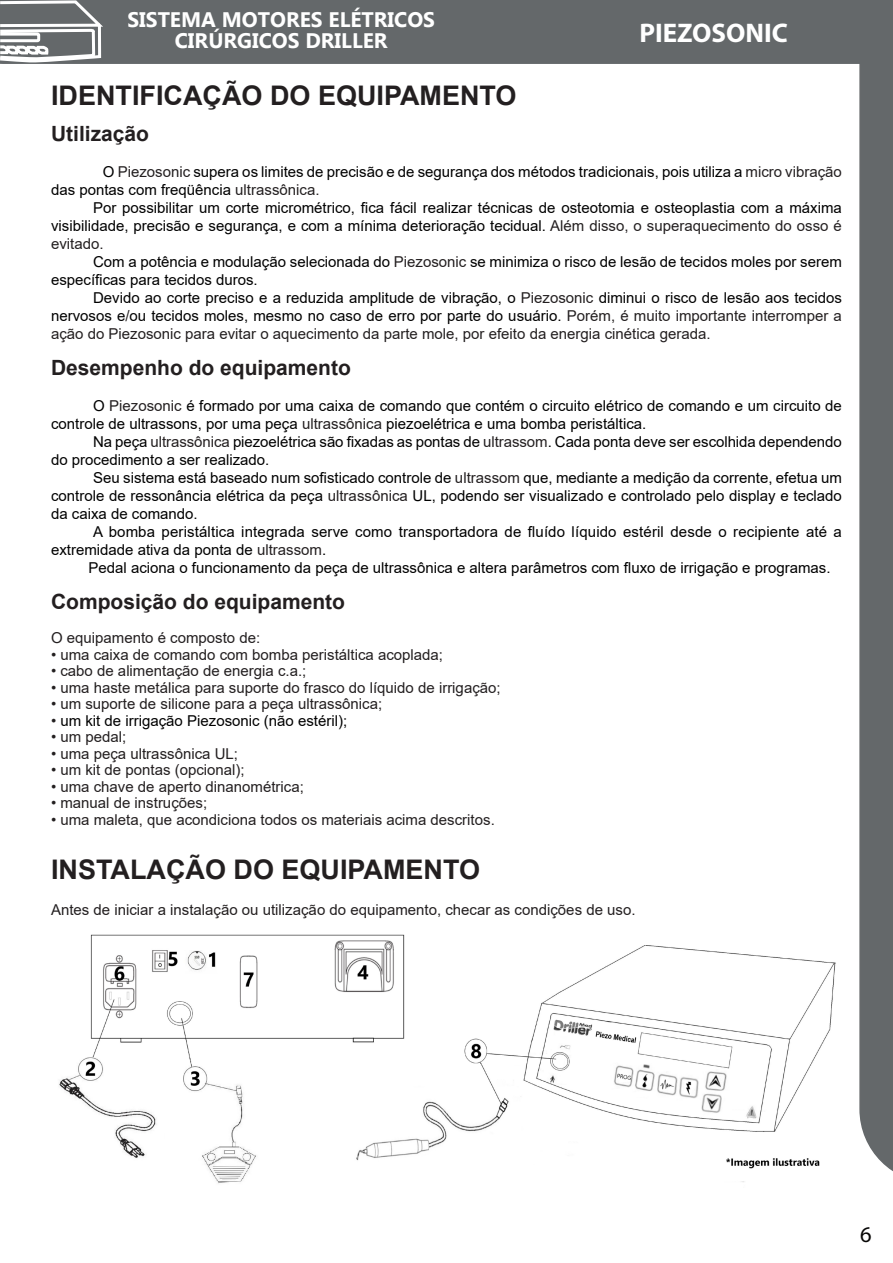
<style>
.page{position:relative;width:893px;height:1263px;background:#fff}
.page>*{position:absolute;margin:0;border:0;box-sizing:border-box;transform-origin:0 0}
.Título_sumário{font:700 27px "Arial";color:#231f20}
.t1{font:700 27px "Myriad Pro";color:#fff}
.t2{font:22.5px "Myriad Pro";color:#070605}
.Normal_texto{font:700 21px "Arial";color:#231f20}
.t3{font:700 21px/21px "Myanmar Text";color:#fff;text-align:center}
.texto_normal{font:15px/18px "Arial";color:#000}
.t4{font:15px "Arial";color:#231f20}
.s1{color:#231f20}
</style>
<div class="page">
<div style="left:107px;top:0;width:752px;height:64px;background:#64686a"></div>
<div style="left:859px;top:0;width:34px;height:1171px;background:#64686a"></div>
<svg style="left:0;top:0;width:107px;height:64px"></svg>
<img style="left:59px;top:934px;width:777px;height:250px">
<h3 class="t3" style="left:127px;top:9px;width:309px">SISTEMA MOTORES ELÉTRICOS<br>CIRÚRGICOS DRILLER</h3>
<p class="Título_sumário" style="left:51px;top:76px;width:467px">IDENTIFICAÇÃO DO EQUIPAMENTO</p>
<p class="Normal_texto" style="left:51px;top:119px;width:100px">Utilização</p>
<p class="texto_normal" style="left:51px;top:162px;width:792px;text-indent:52px">O <span class="s1">Piezosonic</span> supera os limites de precisão e de segurança dos métodos tradicionais, pois utiliza a <span class="s1">micro vibração </span>das pontas com freqüência <span class="s1">ultrassônica.</span></p>
<p class="texto_normal" style="left:51px;top:198px;width:792px;text-align:justify;text-indent:42px">Por possibilitar um corte micrométrico, fica fácil realizar técnicas de osteotomia e osteoplastia com a máxima visibilidade, precisão e segurança, e com a mínima deterioração tecidual. <span class="s1">Além disso, o superaquecimento do osso é evitado.</span></p>
<p class="texto_normal" style="left:51px;top:252px;width:792px;text-indent:42px">Com a potência e modulação selecionada do <span class="s1">Piezosonic</span> se minimiza o risco de lesão de tecidos moles por serem específicas para tecidos duros.</p>
<p class="texto_normal" style="left:51px;top:288px;width:792px;text-align:justify;text-indent:42px">Devido ao corte preciso e a reduzida amplitude de vibração, o <span class="s1">Piezosonic</span> diminui o risco de lesão aos tecidos nervosos e<span class="s1">/</span>ou tecidos moles, mesmo no caso de erro por parte do usuário. <span class="s1">Porém, é muito importante interromper a ação do Piezosonic para evitar o aquecimento da parte mole, por efeito da energia cinética gerada.</span></p>
<p class="Normal_texto" style="left:51px;top:353px;width:301px">Desempenho do equipamento</p>
<p class="texto_normal" style="left:51px;top:396px;width:792px;text-indent:42px">O <span class="s1">Piezosonic</span> é formado por uma caixa de comando que contém o circuito elétrico de comando e um circuito de controle de ultrassons, por uma peça <span class="s1">ultrassônica</span> piezoelétrica e uma bomba peristáltica.</p>
<p class="texto_normal" style="left:51px;top:432px;width:792px;text-indent:42px">Na peça <span class="s1">ultrassônica</span> piezoelétrica são fixadas as pontas de <span class="s1">ultrassom</span>. Cada ponta deve ser escolhida dependendo do procedimento a ser realizado.</p>
<p class="texto_normal" style="left:51px;top:468px;width:792px;text-align:justify;text-indent:42px">Seu sistema está baseado num sofisticado controle de <span class="s1">ultrassom</span> que, mediante a medição da corrente, efetua um controle de ressonância elétrica da peça <span class="s1">ultrassônica</span> UL, podendo ser visualizado e controlado pelo display e teclado da caixa de comando.</p>
<p class="texto_normal" style="left:51px;top:522px;width:792px;text-indent:42px">A bomba peristáltica integrada serve como transportadora de fluído líquido estéril desde o recipiente até a extremidade ativa da ponta de <span class="s1">ultrassom</span>.</p>
<p class="texto_normal" style="left:89px;top:558px;width:744px">Pedal aciona o funcionamento da peça de ultrassônica e altera parâmetros com fluxo de irrigação e programas.</p>
<p class="Normal_texto" style="left:51px;top:587px;width:296px">Composição do equipamento</p>
<p class="t4" style="left:51px;top:628px;width:211px">O equipamento é composto de:</p>
<p class="t4" style="left:51px;top:644px;width:394px">• uma caixa de comando com bomba peristáltica acoplada;</p>
<p class="t4" style="left:51px;top:661px;width:257px">• cabo de alimentação de energia c.a.;</p>
<p class="t4" style="left:51px;top:677px;width:451px">• uma haste metálica para suporte do frasco do líquido de irrigação;</p>
<p class="t4" style="left:51px;top:694px;width:333px">• um suporte de silicone para a peça ultrassônica;</p>
<p class="texto_normal" style="left:51px;top:711px;width:298px"><span class="s1">•</span> um kit de irrigação Piezosonic (não estéril);</p>
<p class="t4" style="left:51px;top:727px;width:77px">• um pedal;</p>
<p class="t4" style="left:51px;top:743px;width:188px">• uma peça ultrassônica UL;</p>
<p class="t4" style="left:51px;top:760px;width:195px">• um kit de pontas (opcional);</p>
<p class="t4" style="left:51px;top:776px;width:254px">• uma chave de aperto dinanométrica;</p>
<p class="t4" style="left:51px;top:793px;width:158px">• manual de instruções;</p>
<p class="t4" style="left:51px;top:809px;width:445px">• uma maleta, que acondiciona todos os materiais acima descritos.</p>
<p class="Título_sumário" style="left:51px;top:850px;width:431px">INSTALAÇÃO DO EQUIPAMENTO</p>
<p class="t4" style="left:51px;top:899px;width:586px">Antes de iniciar a instalação ou utilização do equipamento, checar as condições de uso.</p>
<h1 class="t1" style="left:639px;top:16px;width:150px">PIEZOSONIC</h1>
<h2 class="t2" style="left:860px;top:1220px;width:13px">6</h2>
</div>
